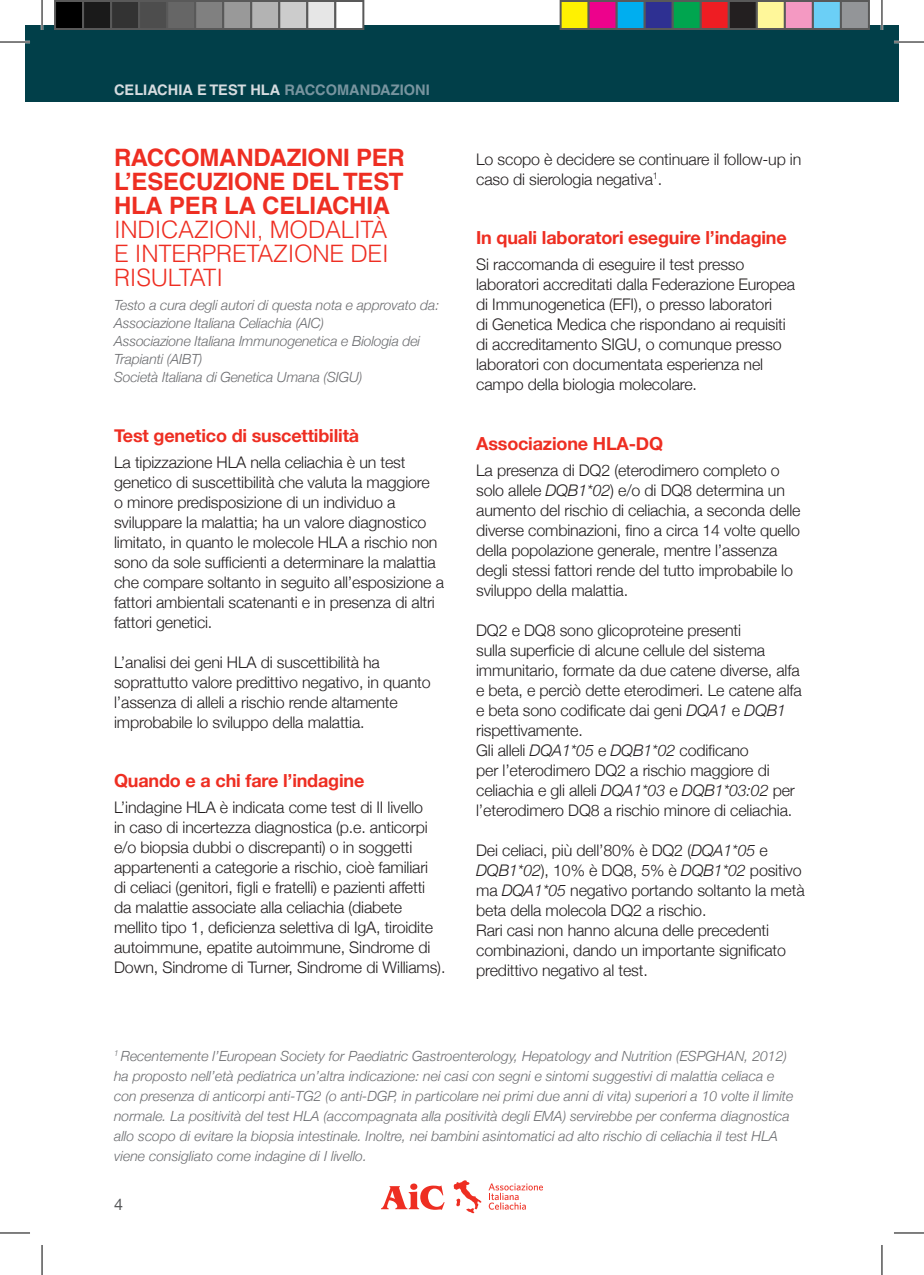
<style>
.page{position:relative;width:924px;height:1275px;background:#fff}
.page>*{position:absolute;margin:0;border:0;box-sizing:border-box;transform-origin:0 0}
.t1{font:700 24px/24px "Helvetica LT Std";letter-spacing:-.01em;color:#ee2e22}
.t2{font:700 18px "Helvetica Neue";letter-spacing:-.01em;color:#ee2e22}
.t3{font:300 16px/20px "Helvetica Neue";letter-spacing:-.01em;color:#231f20}
.t4{font:16px "Helvetica Neue";color:#57585a}
.t5{font:700 14.6px "Helvetica LT Std";color:#d6dce0}
.t6{font:italic 300 14px/20px "Helvetica Neue";color:#6c6d70}
.s1{color:#78949f}
.s2{font-weight:300}
.s3{font-style:italic}
</style>
<div class="page">
<div style="left:25px;top:25px;width:873px;height:77px;background:#013f49"></div>
<svg style="left:453px;top:1180px;width:28px;height:33px"></svg>
<svg style="left:381px;top:1185px;width:63px;height:25px"></svg>
<svg style="left:488px;top:1183px;width:54px;height:27px"></svg>
<hr style="left:0;top:41px;width:30px;height:2px;background:#fff">
<hr style="left:893px;top:41px;width:30px;height:2px;background:#fff">
<hr style="left:41px;top:0;width:2px;height:30px;background:#fff">
<hr style="left:880px;top:0;width:2px;height:30px;background:#fff">
<hr style="left:0;top:42px;width:30px;height:1px;background:#000">
<hr style="left:893px;top:42px;width:30px;height:1px;background:#000">
<hr style="left:0;top:1232px;width:30px;height:1px;background:#000">
<hr style="left:893px;top:1232px;width:30px;height:1px;background:#000">
<hr style="left:42px;top:0;width:1px;height:30px;background:#000">
<hr style="left:42px;top:1245px;width:1px;height:30px;background:#000">
<hr style="left:881px;top:0;width:1px;height:30px;background:#000">
<hr style="left:881px;top:1245px;width:1px;height:30px;background:#000">
<div style="left:55px;top:1px;width:28px;height:28px;background:#000"></div>
<div style="left:54px;top:0;width:30px;height:30px;border:2px solid #595959"></div>
<div style="left:83px;top:1px;width:28px;height:28px;background:#1a1a1a"></div>
<div style="left:82px;top:0;width:30px;height:30px;border:2px solid #595959"></div>
<div style="left:111px;top:1px;width:28px;height:28px;background:#333"></div>
<div style="left:110px;top:0;width:30px;height:30px;border:2px solid #595959"></div>
<div style="left:139px;top:1px;width:28px;height:28px;background:#4d4d4d"></div>
<div style="left:138px;top:0;width:30px;height:30px;border:2px solid #595959"></div>
<div style="left:167px;top:1px;width:28px;height:28px;background:#666"></div>
<div style="left:166px;top:0;width:30px;height:30px;border:2px solid #595959"></div>
<div style="left:195px;top:1px;width:28px;height:28px;background:#808080"></div>
<div style="left:194px;top:0;width:30px;height:30px;border:2px solid #595959"></div>
<div style="left:223px;top:1px;width:28px;height:28px;background:#999"></div>
<div style="left:222px;top:0;width:30px;height:30px;border:2px solid #595959"></div>
<div style="left:251px;top:1px;width:28px;height:28px;background:#b3b3b3"></div>
<div style="left:250px;top:0;width:30px;height:30px;border:2px solid #595959"></div>
<div style="left:279px;top:1px;width:28px;height:28px;background:#ccc"></div>
<div style="left:278px;top:0;width:30px;height:30px;border:2px solid #595959"></div>
<div style="left:307px;top:1px;width:28px;height:28px;background:#e6e6e6"></div>
<div style="left:306px;top:0;width:30px;height:30px;border:2px solid #595959"></div>
<div style="left:335px;top:1px;width:28px;height:28px;background:#fff"></div>
<div style="left:334px;top:0;width:30px;height:30px;border:2px solid #595959"></div>
<div style="left:560px;top:1px;width:28px;height:28px;background:#fff101"></div>
<div style="left:559px;top:0;width:30px;height:30px;border:2px solid #595959"></div>
<div style="left:588px;top:1px;width:28px;height:28px;background:#ed028c"></div>
<div style="left:587px;top:0;width:30px;height:30px;border:2px solid #595959"></div>
<div style="left:616px;top:1px;width:28px;height:28px;background:#00aeef"></div>
<div style="left:615px;top:0;width:30px;height:30px;border:2px solid #595959"></div>
<div style="left:644px;top:1px;width:28px;height:28px;background:#2e3092"></div>
<div style="left:643px;top:0;width:30px;height:30px;border:2px solid #595959"></div>
<div style="left:672px;top:1px;width:28px;height:28px;background:#00a54f"></div>
<div style="left:671px;top:0;width:30px;height:30px;border:2px solid #595959"></div>
<div style="left:700px;top:1px;width:28px;height:28px;background:#ee1d23"></div>
<div style="left:699px;top:0;width:30px;height:30px;border:2px solid #595959"></div>
<div style="left:728px;top:1px;width:28px;height:28px;background:#231f20"></div>
<div style="left:727px;top:0;width:30px;height:30px;border:2px solid #595959"></div>
<div style="left:756px;top:1px;width:28px;height:28px;background:#fff79a"></div>
<div style="left:755px;top:0;width:30px;height:30px;border:2px solid #595959"></div>
<div style="left:784px;top:1px;width:28px;height:28px;background:#f499c2"></div>
<div style="left:783px;top:0;width:30px;height:30px;border:2px solid #595959"></div>
<div style="left:812px;top:1px;width:28px;height:28px;background:#6bcff6"></div>
<div style="left:811px;top:0;width:30px;height:30px;border:2px solid #595959"></div>
<div style="left:840px;top:1px;width:28px;height:28px;background:#939598"></div>
<div style="left:839px;top:0;width:30px;height:30px;border:2px solid #595959"></div>
<p class="t5" style="left:114px;top:81px;width:317px">CELIACHIA E TEST HLA <span class="s1">RACCOMANDAZIONI</span></p>
<p class="t1" style="left:114px;top:146px;width:292px">RACCOMANDAZIONI PER<br>L’ESECUZIONE DEL TEST<br>HLA PER LA CELIACHIA<br><span class="s2">INDICAZIONI, MODALITÀ<br>E INTERPRETAZIONE DEI<br>RISULTATI</span></p>
<p class="t6" style="left:114px;top:296px;width:326px;line-height:18px">Testo a cura degli autori di questa nota e approvato da:<br>Associazione Italiana Celiachia (AIC)</p>
<p class="t6" style="left:114px;top:332px;width:307px;line-height:18px">Associazione Italiana Immunogenetica e Biologia dei<br>Trapianti (AIBT)</p>
<p class="t6" style="left:114px;top:367px;width:250px">Società Italiana di Genetica Umana (SIGU)</p>
<p class="t2" style="left:114px;top:424px;width:246px">Test genetico di suscettibilità</p>
<p class="t3" style="left:114px;top:451px;width:331px">La tipizzazione HLA nella celiachia è un test genetico di suscettibilità che valuta la maggiore<br>o minore predisposizione di un individuo a sviluppare la malattia; ha un valore diagnostico limitato, in quanto le molecole HLA a rischio non sono da sole sufficienti a determinare la malattia che compare soltanto in seguito all’esposizione a fattori ambientali scatenanti e in presenza di altri fattori genetici.</p>
<p class="t3" style="left:114px;top:651px;width:318px">L’analisi dei geni HLA di suscettibilità ha soprattutto valore predittivo negativo, in quanto l’assenza di alleli a rischio rende altamente improbabile lo sviluppo della malattia.</p>
<p class="t2" style="left:114px;top:770px;width:252px">Quando e a chi fare l’indagine</p>
<p class="t3" style="left:114px;top:797px;width:333px">L’indagine HLA è indicata come test di II livello<br>in caso di incertezza diagnostica (p.e. anticorpi e/o biopsia dubbi o discrepanti) o in soggetti appartenenti a categorie a rischio, cioè familiari<br>di celiaci (genitori, figli e fratelli) e pazienti affetti da malattie associate alla celiachia (diabete mellito tipo 1, deficienza selettiva di IgA, tiroidite autoimmune, epatite autoimmune, Sindrome di Down, Sindrome di Turner, Sindrome di Williams).</p>
<p class="t3" style="left:476px;top:149px;width:326px">Lo scopo è decidere se continuare il follow-up in caso di sierologia negativa<sup>1</sup>.</p>
<p class="t2" style="left:476px;top:227px;width:312px">In quali laboratori eseguire l’indagine</p>
<p class="t3" style="left:476px;top:254px;width:320px">Si raccomanda di eseguire il test presso laboratori accreditati dalla Federazione Europea di Immunogenetica (EFI), o presso laboratori<br>di Genetica Medica che rispondano ai requisiti di accreditamento SIGU, o comunque presso laboratori con documentata esperienza nel campo della biologia molecolare.</p>
<p class="t2" style="left:476px;top:432px;width:188px">Associazione HLA-DQ</p>
<p class="t3" style="left:476px;top:459px;width:325px">La presenza di DQ2 (eterodimero completo o solo allele <span class="s3">DQB1*02</span>) e/o di DQ8 determina un aumento del rischio di celiachia, a seconda delle diverse combinazioni, fino a circa 14 volte quello della popolazione generale, mentre l’assenza degli stessi fattori rende del tutto improbabile lo sviluppo della malattia.</p>
<p class="t3" style="left:476px;top:619px;width:327px">DQ2 e DQ8 sono glicoproteine presenti<br>sulla superficie di alcune cellule del sistema immunitario, formate da due catene diverse, alfa e beta, e perciò dette eterodimeri. Le catene alfa e beta sono codificate dai geni <span class="s3">DQA1</span> e <span class="s3">DQB1 </span>rispettivamente.</p>
<p class="t3" style="left:476px;top:739px;width:320px">Gli alleli <span class="s3">DQA1*05</span> e <span class="s3">DQB1*02</span> codificano<br>per l’eterodimero DQ2 a rischio maggiore di celiachia e gli alleli <span class="s3">DQA1*03</span> e <span class="s3">DQB1*03:02</span> per l’eterodimero DQ8 a rischio minore di celiachia.</p>
<p class="t3" style="left:476px;top:839px;width:330px">Dei celiaci, più dell’80% è DQ2 (<span class="s3">DQA1*05</span> e <span class="s3">DQB1*02</span>), 10% è DQ8, 5% è <span class="s3">DQB1*02</span> positivo ma <span class="s3">DQA1*05</span> negativo portando soltanto la metà beta della molecola DQ2 a rischio.</p>
<p class="t3" style="left:476px;top:919px;width:311px">Rari casi non hanno alcuna delle precedenti combinazioni, dando un importante significato predittivo negativo al test.</p>
<p class="t6" style="left:114px;top:1045px;width:680px"><sup>1</sup> Recentemente l’European Society for Paediatric Gastroenterology, Hepatology and Nutrition (ESPGHAN, 2012) ha proposto nell’età pediatrica un’altra indicazione: nei casi con segni e sintomi suggestivi di malattia celiaca e con presenza di anticorpi anti-TG2 (o anti-DGP, in particolare nei primi due anni di vita) superiori a 10 volte il limite normale. La positività del test HLA (accompagnata alla positività degli EMA) servirebbe per conferma diagnostica allo scopo di evitare la biopsia intestinale. Inoltre, nei bambini asintomatici ad alto rischio di celiachia il test HLA viene consigliato come indagine di I livello.</p>
<p class="t4" style="left:114px;top:1194px;width:10px">4</p>
</div>
